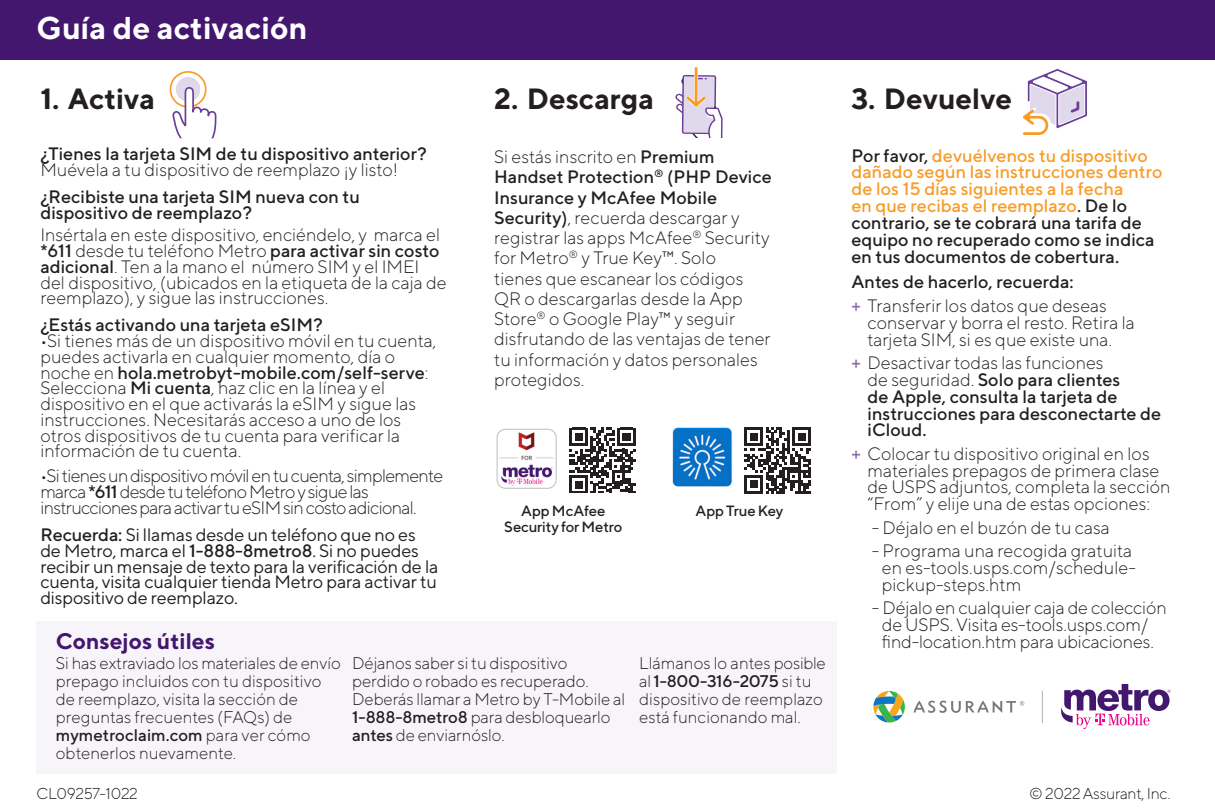
<style>
.page{position:relative;width:1215px;height:810px;background:#fff}
.page>*{position:absolute;margin:0;border:0;box-sizing:border-box;transform-origin:0 0}
.t1{font:700 31.5px "TT Norms";color:#fff}
.t2{font:700 29.25px "TT Norms";color:#231f20}
.t3{font:700 22.5px "TT Norms";color:#43176e}
.t4{font:300 18px/20.2px "TT Norms";color:#231f20}
.t5{font:500 18px/16.9px "TT Norms";color:#231f20}
.t6{font:500 18px/16.9px "TT Norms";color:#f89c27}
.t7{font:18px/15.8px "TT Norms";letter-spacing:-.01em;color:#231f20}
.t8{font:300 18px/15.8px "TT Norms";letter-spacing:-.04em;color:#231f20}
.t9{font:300 16.88px/18px "TT Norms";letter-spacing:-.01em;color:#231f20}
.t10{font:300 15.75px "TT Norms";letter-spacing:-.02em;color:#231f20}
.t11{font:500 14.85px "TT Norms";letter-spacing:-.01em;color:#231f20}
.s1{color:#231f20}
.s2{font-weight:500;color:#8a6aae}
.s3{color:#8a6aae}
.s4{font-weight:300}
.s5{font-weight:500}
</style>
<div class="page">
<div style="left:37px;top:621px;width:800px;height:152px;background:#f7f5fa"></div>
<div style="left:0;top:0;width:1215px;height:60px;background:#43176e"></div>
<svg style="left:873px;top:691px;width:32px;height:32px"></svg>
<svg style="left:914px;top:701px;width:110px;height:12px"></svg>
<hr style="left:1042px;top:691px;width:1px;height:32px;background:#babdbe">
<svg style="left:1061px;top:684px;width:110px;height:45px"></svg>
<svg style="left:1023px;top:69px;width:64px;height:66px"></svg>
<svg style="left:170px;top:72px;width:36px;height:35px"></svg>
<div style="left:170px;top:71px;width:37px;height:37px;border:2px solid #f89c27;border-radius:50%"></div>
<div style="left:176px;top:77px;width:24px;height:25px;background:#e0d9eb;border-radius:50%"></div>
<svg style="left:172px;top:86px;width:45px;height:52px"></svg>
<svg style="left:675px;top:67px;width:48px;height:71px"></svg>
<img style="left:672px;top:427px;width:61px;height:60px">
<svg style="left:744px;top:427px;width:67px;height:67px"></svg>
<svg style="left:569px;top:428px;width:67px;height:65px"></svg>
<img style="left:497px;top:429px;width:58px;height:59px">
<div style="left:497px;top:429px;width:60px;height:60px;border:1px solid #bcbdc0;border-radius:8px"></div>
<p class="t1" style="left:37px;top:8px;width:272px">Guía de activación</p>
<p class="t2" style="left:494px;top:80px;width:161px">2. Descarga</p>
<p class="t2" style="left:851px;top:80px;width:162px">3. Devuelve</p>
<p class="t6" style="left:851px;top:146px;width:312px"><span class="s1">Por favor,</span> devuélvenos tu dispositivo dañado según las instrucciones dentro de los 15 días siguientes a la fecha<br>en que recibas el reemplazo<span class="s1">. De lo contrario, se te cobrará una tarifa de equipo no recuperado como se indica en tus documentos de cobertura.</span></p>
<p class="t5" style="left:851px;top:273px;width:224px">Antes de hacerlo, recuerda:</p>
<p class="t4" style="left:868px;top:297px;width:269px;line-height:16.9px;text-indent:-16px"><span class="s2">+</span> Transferir los datos que deseas conservar y borra el resto. Retira la tarjeta SIM, si es que existe una.</p>
<p class="t5" style="left:868px;top:354px;width:295px;text-indent:-16px"><span class="s3">+</span> <span class="s4">Desactivar todas las funciones<br>de seguridad.</span> Solo para clientes<br>de Apple, consulta la tarjeta de instrucciones para desconectarte de iCloud.</p>
<p class="t4" style="left:868px;top:445px;width:304px;line-height:16.9px;text-indent:-16px"><span class="s2">+</span> Colocar tu dispositivo original en los materiales prepagos de primera clase de USPS adjuntos, completa la sección “From” y elije una de estas opciones:</p>
<p class="t4" style="left:872px;top:517px;width:240px">- Déjalo en el buzón de tu casa</p>
<p class="t4" style="left:882px;top:542px;width:256px;line-height:16.9px;text-indent:-10px">- Programa una recogida gratuita en es-tools.usps.com/schedule&shy;pickup-steps.htm</p>
<p class="t4" style="left:872px;top:599px;width:297px;line-height:16.9px;text-align:center">- Déjalo en cualquier caja de colección de USPS. Visita es-tools.usps.com/</p>
<p class="t2" style="left:40px;top:80px;width:116px">1. Activa</p>
<p class="t5" style="left:40px;top:146px;width:388px;line-height:15.8px">¿Tienes la tarjeta SIM de tu dispositivo anterior?<br><span class="s4">Muévela a tu dispositivo de reemplazo ¡y listo!</span></p>
<p class="t5" style="left:40px;top:189px;width:321px;line-height:15.8px">¿Recibiste una tarjeta SIM nueva con tu dispositivo de reemplazo?</p>
<p class="t4" style="left:40px;top:227px;width:408px;line-height:15.8px">Insértala en este dispositivo, enciéndelo, y marca el <span class="s5">*611</span> desde tu teléfono Metro <span class="s5">para activar sin costo adicional</span>. Ten a la mano el número SIM y el IMEI del dispositivo, (ubicados en la etiqueta de la caja de reemplazo), y sigue las instrucciones.</p>
<p class="t5" style="left:40px;top:316px;width:284px">¿Estás activando una tarjeta eSIM?</p>
<p class="t4" style="left:40px;top:333px;width:397px;line-height:15.8px">•Si tienes más de un dispositivo móvil en tu cuenta, puedes activarla en cualquier momento, día o noche en <span class="s5">hola.metrobyt-mobile.com/self-serve</span>:<br>Selecciona <span class="s5">Mi cuenta</span>, haz clic en la línea y el dispositivo en el que activarás la eSIM y sigue las instrucciones. Necesitarás acceso a uno de los otros dispositivos de tu cuenta para verificar la información de tu cuenta.</p>
<p class="t8" style="left:40px;top:468px;width:405px">•Si tienes un dispositivo móvil en tu cuenta, simplemente marca <span class="s5">*611</span> desde tu teléfono Metro y sigue las instrucciones para activar tu eSIM sin costo adicional.</p>
<p class="t7" style="left:40px;top:527px;width:400px"><span class="s5">Recuerda:</span> Si llamas desde un teléfono que no es de Metro, marca el <span class="s5">1-888-8metro8</span>. Si no puedes recibir un mensaje de texto para la verificación de la cuenta, visita cualquier tienda Metro para activar tu dispositivo de reemplazo.</p>
<p class="t4" style="left:494px;top:146px;width:279px">Si estás inscrito en <span class="s5">Premium<br>Handset Protection</span><sup>®</sup> <span class="s5">(PHP Device<br>Insurance y McAfee Mobile<br>Security)</span>, recuerda descargar y registrar las apps McAfee<sup>®</sup> Security for Metro<sup>®</sup> y True Key™. Solo<br>tienes que escanear los códigos<br>QR o descargarlas desde la App<br>Store<sup>®</sup> o Google Play™ y seguir disfrutando de las ventajas de tener tu información y datos personales protegidos.</p>
<p class="t11" style="left:521px;top:502px;width:86px">App McAfee</p>
<p class="t11" style="left:696px;top:502px;width:89px">App True Key</p>
<p class="t11" style="left:504px;top:517px;width:120px">Security for Metro</p>
<p class="t3" style="left:56px;top:627px;width:161px">Consejos útiles</p>
<p class="t4" style="left:882px;top:631px;width:274px">find-location.htm para ubicaciones.</p>
<p class="t9" style="left:56px;top:654px;width:286px">Si has extraviado los materiales de envío prepago incluidos con tu dispositivo de reemplazo, visita la sección de preguntas frecuentes (FAQs) de <span class="s5">mymetroclaim.com</span> para ver cómo obtenerlos nuevamente.</p>
<p class="t9" style="left:352px;top:654px;width:274px">Déjanos saber si tu dispositivo perdido o robado es recuperado.<br>Deberás llamar a Metro by T-Mobile al<br><span class="s5">1-888-8metro8</span> para desbloquearlo <span class="s5">antes</span> de enviarnóslo.</p>
<p class="t9" style="left:639px;top:654px;width:188px">Llámanos lo antes posible al <span class="s5">1-800-316-2075</span> si tu dispositivo de reemplazo está funcionando mal.</p>
<p class="t10" style="left:37px;top:784px;width:103px">CL09257-1022</p>
<p class="t10" style="left:1029px;top:784px;width:143px">© 2022 Assurant, Inc.</p>
</div>
